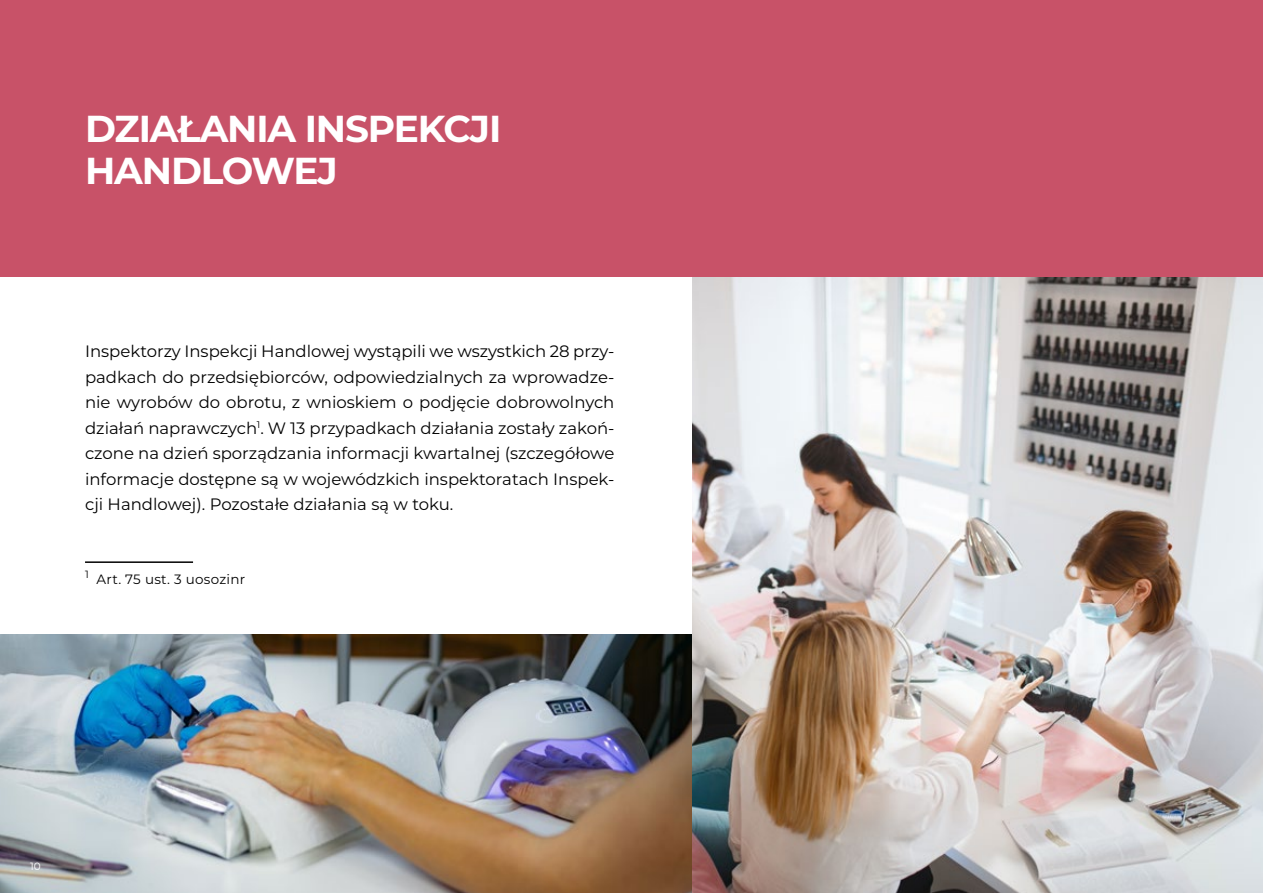
<style>
.page{position:relative;width:1263px;height:893px;background:#fff}
.page>*{position:absolute;margin:0;border:0;box-sizing:border-box;transform-origin:0 0}
.t1{font:700 37.5px/42px "Montserrat";letter-spacing:-.03em;color:#fff}
.t2{font:16.5px/25.5px "Montserrat";color:#000;text-align:justify}
.t3{font:13.5px "Montserrat";letter-spacing:.02em;color:#000}
.t4{font:10.5px "Montserrat";color:#fff}
</style>
<div class="page">
<img style="left:0;top:634px;width:692px;height:259px">
<img style="left:692px;top:276px;width:571px;height:617px">
<div style="left:0;top:0;width:1263px;height:276px;background:#c85268"></div>
<hr style="left:85px;top:561px;width:108px;height:2px;background:#000">
<h1 class="t1" style="left:85px;top:105px;width:418px">DZIAŁANIA INSPEKCJI<br>HANDLOWEJ</h1>
<p class="t2" style="left:85px;top:338px;width:531px">Inspektorzy Inspekcji Handlowej wystąpili we wszystkich 28 przy&shy;padkach do przedsiębiorców, odpowiedzialnych za wprowadze&shy;nie wyrobów do obrotu, z wnioskiem o podjęcie dobrowolnych działań naprawczych<sup>1</sup>. W 13 przypadkach działania zostały zakoń&shy;czone na dzień sporządzania informacji kwartalnej (szczegółowe informacje dostępne są w wojewódzkich inspektoratach Inspek&shy;cji Handlowej). Pozostałe działania są w toku.</p>
<p class="t3" style="left:85px;top:570px;width:162px"><sup>1</sup> Art. 75 ust. 3 uosozinr</p>
<p class="t4" style="left:30px;top:859px;width:12px">10</p>
</div>
